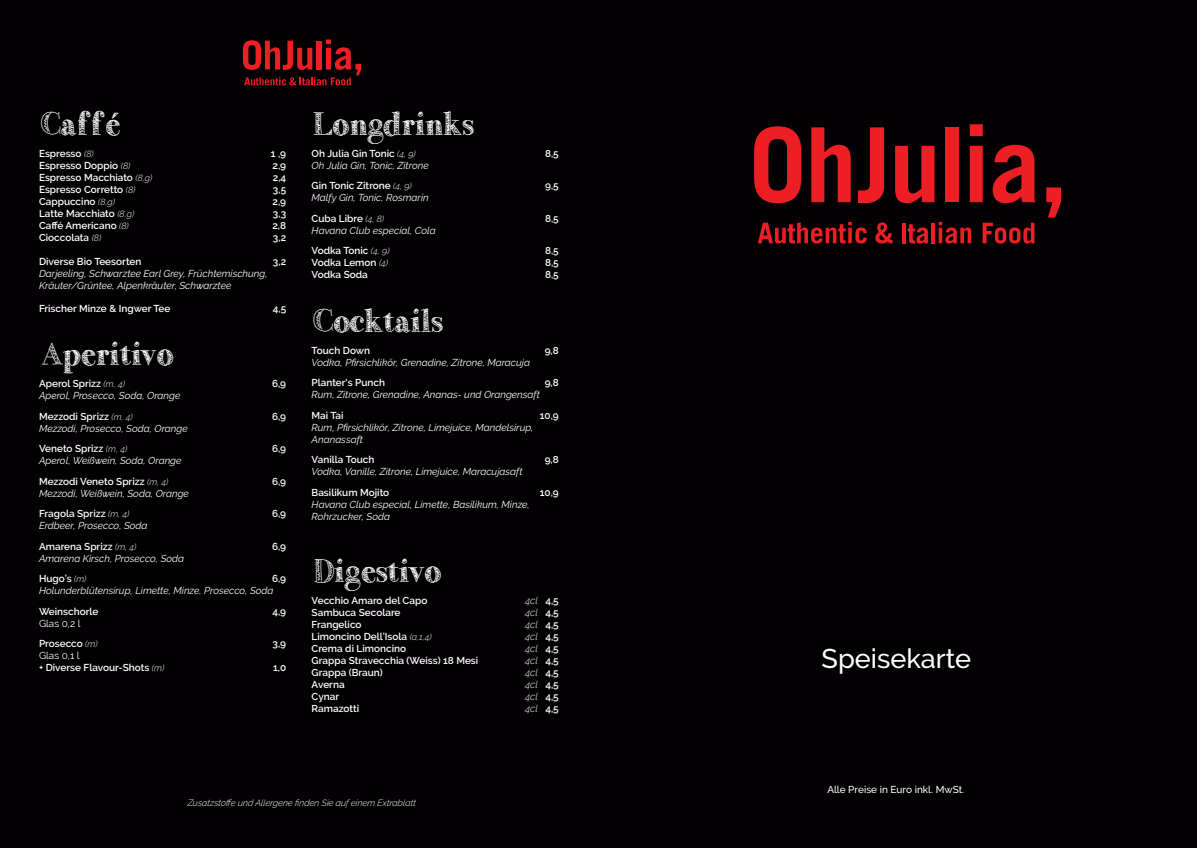
<style>
.page{position:relative;width:1197px;height:848px;background:#fff}
.page>*{position:absolute;margin:0;border:0;box-sizing:border-box;transform-origin:0 0}
.t1{font:33px "Little Bird";color:#fff}
.t2{font:500 27px "Raleway";color:#fff}
.menu_entries{font:600 10px "Raleway";color:#fff}
.Pizza_ingredients{font:italic 10px/12px "Raleway";color:#fff}
.menu_entries-2{font:italic 300 10px "Raleway";color:#fff}
.menu_entries-3{font:500 10px "Raleway";color:#fff}
.Pizza_ingredients-2{font:10px "Raleway";color:#fff}
.menu_entries-4{font:10px "Raleway";color:#fff}
.Footnote{font:italic 300 9px "Raleway";color:#fff}
.s1{font-weight:300;font-style:italic;font-size:9px}
.s2{font-weight:600;font-style:normal}
</style>
<div class="page">
<div style="left:0;top:0;width:1196px;height:848px;background:#020002"></div>
<svg style="left:243px;top:39px;width:118px;height:46px"></svg>
<svg style="left:754px;top:126px;width:47px;height:77px"></svg>
<svg style="left:811px;top:127px;width:39px;height:75px"></svg>
<svg style="left:858px;top:127px;width:26px;height:76px"></svg>
<svg style="left:895px;top:146px;width:39px;height:57px"></svg>
<div style="left:945px;top:127px;width:13px;height:75px;background:#ed1e24"></div>
<svg style="left:969px;top:124px;width:13px;height:78px"></svg>
<svg style="left:992px;top:145px;width:43px;height:58px"></svg>
<svg style="left:1046px;top:187px;width:14px;height:30px"></svg>
<svg style="left:758px;top:222px;width:108px;height:21px"></svg>
<svg style="left:875px;top:222px;width:17px;height:21px"></svg>
<svg style="left:902px;top:223px;width:3px;height:20px"></svg>
<svg style="left:907px;top:224px;width:20px;height:19px"></svg>
<hr style="left:931px;top:223px;width:3px;height:20px;background:#ed1e24">
<svg style="left:938px;top:222px;width:33px;height:21px"></svg>
<svg style="left:982px;top:223px;width:52px;height:20px"></svg>
<p class="t1" style="left:39px;top:105px;width:80px">Caffé</p>
<p class="menu_entries" style="left:39px;top:147px;width:56px">Espresso <span class="s1">(8)</span></p>
<p class="menu_entries" style="left:271px;top:147px;width:17px">1 ,9</p>
<p class="menu_entries" style="left:39px;top:159px;width:93px">Espresso Doppio <span class="s1">(8)</span></p>
<p class="menu_entries" style="left:272px;top:159px;width:15px">2,9</p>
<p class="menu_entries" style="left:39px;top:171px;width:115px">Espresso Macchiato <span class="s1">(8,g)</span></p>
<p class="menu_entries" style="left:273px;top:171px;width:15px">2,4</p>
<p class="menu_entries" style="left:39px;top:183px;width:98px">Espresso Corretto <span class="s1">(8)</span></p>
<p class="menu_entries" style="left:273px;top:183px;width:15px">3,5</p>
<p class="menu_entries" style="left:39px;top:195px;width:77px">Cappuccino <span class="s1">(8,g)</span></p>
<p class="menu_entries" style="left:272px;top:195px;width:15px">2,9</p>
<p class="menu_entries" style="left:39px;top:207px;width:97px">Latte Macchiato <span class="s1">(8,g)</span></p>
<p class="menu_entries" style="left:273px;top:207px;width:15px">3,3</p>
<p class="menu_entries" style="left:39px;top:219px;width:91px">Caffé Americano <span class="s1">(8)</span></p>
<p class="menu_entries" style="left:272px;top:219px;width:15px">2,8</p>
<p class="menu_entries" style="left:39px;top:231px;width:64px">Cioccolata <span class="s1">(8)</span></p>
<p class="menu_entries" style="left:273px;top:231px;width:15px">3,2</p>
<p class="menu_entries" style="left:39px;top:255px;width:104px">Diverse Bio Teesorten</p>
<p class="menu_entries" style="left:273px;top:255px;width:15px">3,2</p>
<p class="Pizza_ingredients" style="left:39px;top:267px;width:230px">Darjeeling, Schwarztee Earl Grey, Früchtemischung,<br>Kräuter/Grüntee, Alpenkräuter, Schwarztee</p>
<p class="menu_entries" style="left:39px;top:302px;width:133px">Frischer Minze &amp; Ingwer Tee</p>
<p class="menu_entries" style="left:273px;top:302px;width:15px">4,5</p>
<p class="t1" style="left:39px;top:336px;width:134px">Aperitivo</p>
<p class="menu_entries" style="left:39px;top:378px;width:87px">Aperol Sprizz <span class="s1">(m, 4)</span></p>
<p class="menu_entries" style="left:272px;top:378px;width:16px">6,9</p>
<p class="Pizza_ingredients" style="left:39px;top:390px;width:143px">Aperol, Prosecco, Soda, Orange</p>
<p class="menu_entries" style="left:39px;top:410px;width:95px">Mezzodi Sprizz <span class="s1">(m, 4)</span></p>
<p class="menu_entries" style="left:272px;top:410px;width:16px">6,9</p>
<p class="Pizza_ingredients" style="left:39px;top:422px;width:150px">Mezzodi, Prosecco, Soda, Orange</p>
<p class="menu_entries" style="left:39px;top:443px;width:90px">Veneto Sprizz <span class="s1">(m, 4)</span></p>
<p class="menu_entries" style="left:272px;top:443px;width:16px">6,9</p>
<p class="Pizza_ingredients" style="left:39px;top:455px;width:144px">Aperol, Weißwein, Soda, Orange</p>
<p class="menu_entries" style="left:39px;top:475px;width:131px">Mezzodi Veneto Sprizz <span class="s1">(m, 4)</span></p>
<p class="menu_entries" style="left:272px;top:475px;width:16px">6,9</p>
<p class="Pizza_ingredients" style="left:39px;top:487px;width:151px">Mezzodi, Weißwein, Soda, Orange</p>
<p class="menu_entries" style="left:39px;top:508px;width:92px">Fragola Sprizz <span class="s1">(m, 4)</span></p>
<p class="menu_entries" style="left:272px;top:508px;width:16px">6,9</p>
<p class="Pizza_ingredients" style="left:39px;top:520px;width:110px">Erdbeer, Prosecco, Soda</p>
<p class="menu_entries" style="left:39px;top:540px;width:99px">Amarena Sprizz <span class="s1">(m, 4)</span></p>
<p class="menu_entries" style="left:272px;top:540px;width:16px">6,9</p>
<p class="Pizza_ingredients" style="left:39px;top:552px;width:147px">Amarena Kirsch, Prosecco, Soda</p>
<p class="menu_entries" style="left:39px;top:573px;width:49px">Hugo’s <span class="s1">(m)</span></p>
<p class="menu_entries" style="left:272px;top:573px;width:16px">6,9</p>
<p class="Pizza_ingredients" style="left:39px;top:585px;width:236px">Holunderblütensirup, Limette, Minze, Prosecco, Soda</p>
<p class="menu_entries" style="left:39px;top:605px;width:61px">Weinschorle</p>
<p class="menu_entries" style="left:272px;top:605px;width:15px">4,9</p>
<p class="Pizza_ingredients-2" style="left:39px;top:617px;width:43px">Glas 0,2 l</p>
<p class="menu_entries" style="left:39px;top:638px;width:60px">Prosecco <span class="s1">(m)</span></p>
<p class="menu_entries" style="left:272px;top:638px;width:15px">3,9</p>
<p class="menu_entries-4" style="left:39px;top:650px;width:42px">Glas 0,1 l</p>
<p class="menu_entries" style="left:39px;top:662px;width:127px">+ Diverse Flavour-Shots <span class="s1">(m)</span></p>
<p class="menu_entries" style="left:273px;top:662px;width:15px">1,0</p>
<p class="t1" style="left:311px;top:105px;width:162px">Longdrinks</p>
<p class="menu_entries" style="left:311px;top:147px;width:106px">Oh Julia Gin Tonic <span class="s1">(4, 9)</span></p>
<p class="menu_entries" style="left:545px;top:147px;width:15px">8,5</p>
<p class="Pizza_ingredients" style="left:311px;top:159px;width:118px">Oh Julia Gin, Tonic, Zitrone</p>
<p class="menu_entries" style="left:311px;top:180px;width:102px">Gin Tonic Zitrone <span class="s1">(4, 9)</span></p>
<p class="menu_entries" style="left:545px;top:180px;width:15px">9,5</p>
<p class="Pizza_ingredients" style="left:311px;top:191px;width:118px">Malfy Gin, Tonic, Rosmarin</p>
<p class="menu_entries" style="left:311px;top:212px;width:74px">Cuba Libre <span class="s1">(4, 8)</span></p>
<p class="menu_entries" style="left:545px;top:212px;width:15px">8,5</p>
<p class="Pizza_ingredients" style="left:311px;top:224px;width:126px">Havana Club especial, Cola</p>
<p class="menu_entries" style="left:311px;top:245px;width:79px">Vodka Tonic <span class="s1">(4, 9)</span></p>
<p class="menu_entries" style="left:545px;top:245px;width:15px">8,5</p>
<p class="menu_entries" style="left:311px;top:257px;width:78px">Vodka Lemon <span class="s1">(4)</span></p>
<p class="menu_entries" style="left:545px;top:257px;width:15px">8,5</p>
<p class="menu_entries" style="left:311px;top:269px;width:58px">Vodka Soda</p>
<p class="menu_entries" style="left:545px;top:269px;width:15px">8,5</p>
<p class="t1" style="left:311px;top:303px;width:131px">Cocktails</p>
<p class="menu_entries" style="left:311px;top:344px;width:60px">Touch Down</p>
<p class="menu_entries" style="left:544px;top:344px;width:16px">9,8</p>
<p class="Pizza_ingredients" style="left:311px;top:356px;width:220px">Vodka, Pfirsichlikör, Grenadine, Zitrone, Maracuja</p>
<p class="menu_entries" style="left:311px;top:377px;width:75px">Planter‘s Punch</p>
<p class="menu_entries" style="left:544px;top:377px;width:16px">9,8</p>
<p class="Pizza_ingredients" style="left:311px;top:389px;width:230px">Rum, Zitrone, Grenadine, Ananas- und Orangensaft</p>
<p class="menu_entries" style="left:311px;top:409px;width:33px">Mai Tai</p>
<p class="menu_entries" style="left:540px;top:409px;width:20px">10,9</p>
<p class="Pizza_ingredients" style="left:311px;top:421px;width:223px">Rum, Pfirsichlikör, Zitrone, Limejuice, Mandelsirup,<br>Ananassaft</p>
<p class="menu_entries" style="left:311px;top:454px;width:64px">Vanilla Touch</p>
<p class="menu_entries" style="left:544px;top:454px;width:16px">9,8</p>
<p class="Pizza_ingredients" style="left:311px;top:466px;width:212px">Vodka, Vanille, Zitrone, Limejuice, Maracujasaft</p>
<p class="menu_entries" style="left:311px;top:486px;width:79px">Basilikum Mojito</p>
<p class="menu_entries" style="left:540px;top:486px;width:20px">10,9</p>
<p class="Pizza_ingredients" style="left:311px;top:498px;width:220px">Havana Club especial, Limette, Basilikum, Minze,<br>Rohrzucker, Soda</p>
<p class="t1" style="left:311px;top:553px;width:129px">Digestivo</p>
<p class="menu_entries" style="left:311px;top:595px;width:117px">Vecchio Amaro del Capo</p>
<p class="menu_entries-2" style="left:525px;top:595px;width:35px">4cl <span class="s2">4,5</span></p>
<p class="menu_entries" style="left:311px;top:607px;width:90px">Sambuca Secolare</p>
<p class="menu_entries-2" style="left:525px;top:607px;width:35px">4cl <span class="s2">4,5</span></p>
<p class="menu_entries" style="left:311px;top:619px;width:51px">Frangelico</p>
<p class="menu_entries-2" style="left:525px;top:619px;width:35px">4cl <span class="s2">4,5</span></p>
<p class="menu_entries" style="left:311px;top:631px;width:122px">Limoncino Dell’Isola <span class="s1">(a,1,4)</span></p>
<p class="menu_entries-2" style="left:525px;top:631px;width:35px">4cl <span class="s2">4,5</span></p>
<p class="menu_entries" style="left:311px;top:643px;width:96px">Crema di Limoncino</p>
<p class="menu_entries-2" style="left:525px;top:643px;width:35px">4cl <span class="s2">4,5</span></p>
<p class="menu_entries" style="left:311px;top:655px;width:168px">Grappa Stravecchia (Weiss) 18 Mesi</p>
<p class="menu_entries-2" style="left:525px;top:655px;width:35px">4cl <span class="s2">4,5</span></p>
<p class="menu_entries" style="left:311px;top:667px;width:73px">Grappa (Braun)</p>
<p class="menu_entries-2" style="left:525px;top:667px;width:35px">4cl <span class="s2">4,5</span></p>
<p class="menu_entries" style="left:311px;top:679px;width:34px">Averna</p>
<p class="menu_entries-2" style="left:525px;top:679px;width:35px">4cl <span class="s2">4,5</span></p>
<p class="menu_entries" style="left:311px;top:691px;width:29px">Cynar</p>
<p class="menu_entries-2" style="left:525px;top:691px;width:35px">4cl <span class="s2">4,5</span></p>
<p class="menu_entries" style="left:311px;top:703px;width:49px">Ramazotti</p>
<p class="menu_entries-2" style="left:525px;top:703px;width:35px">4cl <span class="s2">4,5</span></p>
<p class="Footnote" style="left:187px;top:797px;width:231px">Zusatzstoffe und Allergene finden Sie auf einem Extrablatt</p>
<p class="t2" style="left:821px;top:643px;width:151px">Speisekarte</p>
<p class="menu_entries-3" style="left:827px;top:784px;width:138px">Alle Preise in Euro inkl. MwSt.</p>
</div>
